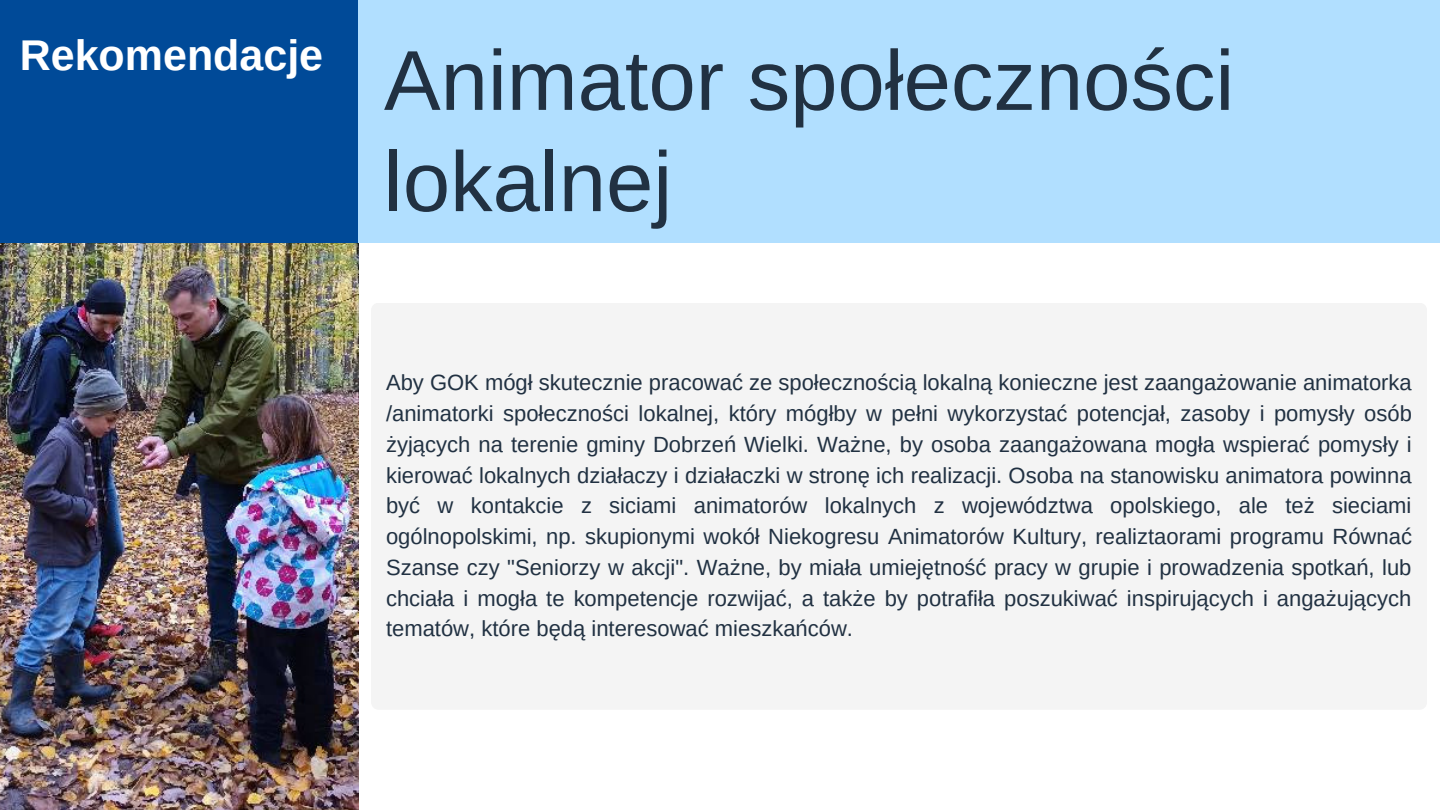
<style>
.page{position:relative;width:1440px;height:810px;background:#fff}
.page>*{position:absolute;margin:0;border:0;box-sizing:border-box;transform-origin:0 0}
.t1{font:85px/101.2px "Arimo";color:#213142}
.t2{font:700 43px "Arimo";color:#fff}
.t3{font:22px/30.8px "Arimo";color:#213142;text-align:justify}
</style>
<div class="page">
<div style="left:0;top:0;width:358px;height:243px;background:#004a98"></div>
<div style="left:358px;top:0;width:1082px;height:243px;background:#b1dfff"></div>
<div style="left:371px;top:303px;width:1056px;height:407px;background:#f4f4f4;border-radius:7px"></div>
<img style="left:0;top:243px;width:358px;height:567px">
<p class="t2" style="left:20px;top:31px;width:305px">Rekomendacje</p>
<p class="t1" style="left:384px;top:30px;width:852px">Animator społeczności lokalnej</p>
<p class="t3" style="left:386px;top:367px;width:1027px">Aby GOK mógł skutecznie pracować ze społecznością lokalną konieczne jest zaangażowanie animatorka /animatorki społeczności lokalnej, który mógłby w pełni wykorzystać potencjał, zasoby i pomysły osób żyjących na terenie gminy Dobrzeń Wielki. Ważne, by osoba zaangażowana mogła wspierać pomysły i kierować lokalnych działaczy i działaczki w stronę ich realizacji. Osoba na stanowisku animatora powinna być w kontakcie z siciami animatorów lokalnych z województwa opolskiego, ale też sieciami ogólnopolskimi, np. skupionymi wokół Niekogresu Animatorów Kultury, realiztaorami programu Równać Szanse czy "Seniorzy w akcji". Ważne, by miała umiejętność pracy w grupie i prowadzenia spotkań, lub chciała i mogła te kompetencje rozwijać, a także by potrafiła poszukiwać inspirujących i angażujących tematów, które będą interesować mieszkańców.</p>
</div>
